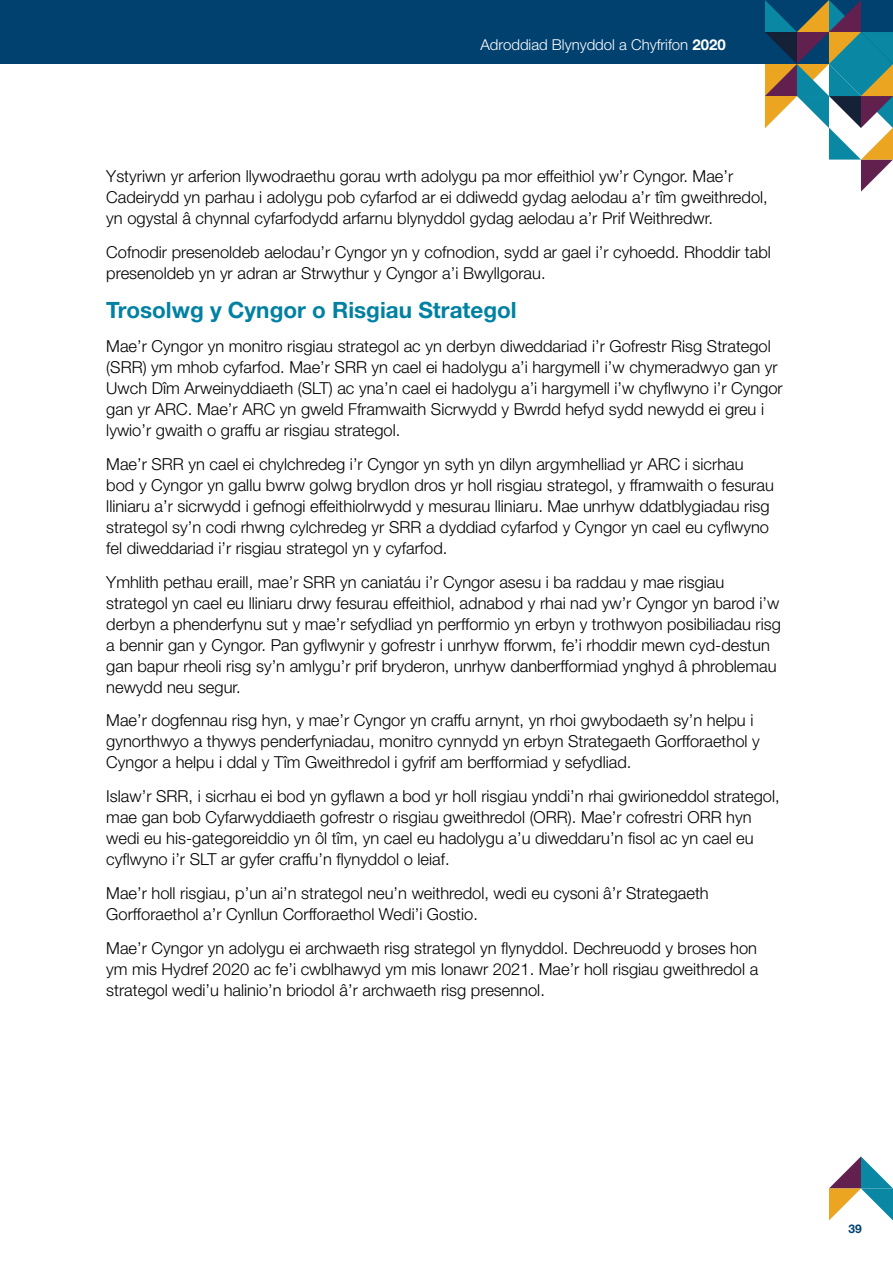
<style>
.page{position:relative;width:893px;height:1263px;background:#fff}
.page>*{position:absolute;margin:0;border:0;box-sizing:border-box;transform-origin:0 0}
.H2{font:700 22.5px "Helvetica Neue LT Std";color:#0081a2}
.Body_copy{font:300 16.5px/21px "Helvetica Neue LT Std";color:#000}
.t1{font:300 15px "Helvetica Neue LT Std";color:#fff}
.t2{font:700 12px "Helvetica Neue LT Std";color:#004170}
.s1{font-weight:700}
</style>
<div class="page">
<div style="left:0;top:0;width:893px;height:64px;background:#004170"></div>
<svg style="left:829px;top:1156px;width:64px;height:64px"></svg>
<svg style="left:765px;top:0;width:128px;height:192px"></svg>
<p class="t1" style="left:480px;top:35px;width:247px">Adroddiad Blynyddol a Chyfrifon <span class="s1">2020</span></p>
<p class="Body_copy" style="left:106px;top:165px;width:663px">Ystyriwn yr arferion llywodraethu gorau wrth adolygu pa mor effeithiol yw’r Cyngor. Mae’r<br>Cadeirydd yn parhau i adolygu pob cyfarfod ar ei ddiwedd gydag aelodau a’r tîm gweithredol, yn ogystal â chynnal cyfarfodydd arfarnu blynyddol gydag aelodau a’r Prif Weithredwr.</p>
<p class="Body_copy" style="left:106px;top:241px;width:666px">Cofnodir presenoldeb aelodau’r Cyngor yn y cofnodion, sydd ar gael i’r cyhoedd. Rhoddir tabl presenoldeb yn yr adran ar Strwythur y Cyngor a’i Bwyllgorau.</p>
<h3 class="H2" style="left:106px;top:296px;width:412px">Trosolwg y Cyngor o Risgiau Strategol</h3>
<p class="Body_copy" style="left:106px;top:335px;width:678px">Mae’r Cyngor yn monitro risgiau strategol ac yn derbyn diweddariad i’r Gofrestr Risg Strategol (SRR) ym mhob cyfarfod. Mae’r SRR yn cael ei hadolygu a’i hargymell i’w chymeradwyo gan yr Uwch Dîm Arweinyddiaeth (SLT) ac yna’n cael ei hadolygu a’i hargymell i’w chyflwyno i’r Cyngor gan yr ARC. Mae’r ARC yn gweld Fframwaith Sicrwydd y Bwrdd hefyd sydd newydd ei greu i lywio’r gwaith o graffu ar risgiau strategol.</p>
<p class="Body_copy" style="left:106px;top:453px;width:669px">Mae’r SRR yn cael ei chylchredeg i’r Cyngor yn syth yn dilyn argymhelliad yr ARC i sicrhau bod y Cyngor yn gallu bwrw golwg brydlon dros yr holl risgiau strategol, y fframwaith o fesurau lliniaru a’r sicrwydd i gefnogi effeithiolrwydd y mesurau lliniaru. Mae unrhyw ddatblygiadau risg strategol sy’n codi rhwng cylchredeg yr SRR a dyddiad cyfarfod y Cyngor yn cael eu cyflwyno fel diweddariad i’r risgiau strategol yn y cyfarfod.</p>
<p class="Body_copy" style="left:106px;top:571px;width:676px">Ymhlith pethau eraill, mae’r SRR yn caniatáu i’r Cyngor asesu i ba raddau y mae risgiau strategol yn cael eu lliniaru drwy fesurau effeithiol, adnabod y rhai nad yw’r Cyngor yn barod i’w derbyn a phenderfynu sut y mae’r sefydliad yn perfformio yn erbyn y trothwyon posibiliadau risg a bennir gan y Cyngor. Pan gyflwynir y gofrestr i unrhyw fforwm, fe’i rhoddir mewn cyd-destun gan bapur rheoli risg sy’n amlygu’r prif bryderon, unrhyw danberfformiad ynghyd â phroblemau newydd neu segur.</p>
<p class="Body_copy" style="left:106px;top:710px;width:655px">Mae’r dogfennau risg hyn, y mae’r Cyngor yn craffu arnynt, yn rhoi gwybodaeth sy’n helpu i gynorthwyo a thywys penderfyniadau, monitro cynnydd yn erbyn Strategaeth Gorfforaethol y<br>Cyngor a helpu i ddal y Tîm Gweithredol i gyfrif am berfformiad y sefydliad.</p>
<p class="Body_copy" style="left:106px;top:785px;width:675px">Islaw’r SRR, i sicrhau ei bod yn gyflawn a bod yr holl risgiau ynddi’n rhai gwirioneddol strategol, mae gan bob Cyfarwyddiaeth gofrestr o risgiau gweithredol (ORR). Mae’r cofrestri ORR hyn wedi eu his-gategoreiddio yn ôl tîm, yn cael eu hadolygu a’u diweddaru’n fisol ac yn cael eu cyflwyno i’r SLT ar gyfer craffu’n flynyddol o leiaf.</p>
<p class="Body_copy" style="left:106px;top:882px;width:604px">Mae’r holl risgiau, p’un ai’n strategol neu’n weithredol, wedi eu cysoni â’r Strategaeth<br>Gorfforaethol a’r Cynllun Corfforaethol Wedi’i Gostio.</p>
<p class="Body_copy" style="left:106px;top:937px;width:653px;text-align:justify">Mae’r Cyngor yn adolygu ei archwaeth risg strategol yn flynyddol. Dechreuodd y broses hon ym mis Hydref 2020 ac fe’i cwblhawyd ym mis Ionawr 2021. Mae’r holl risgiau gweithredol a strategol wedi’u halinio’n briodol â’r archwaeth risg presennol.</p>
<p class="t2" style="left:849px;top:1221px;width:15px">39</p>
</div>
